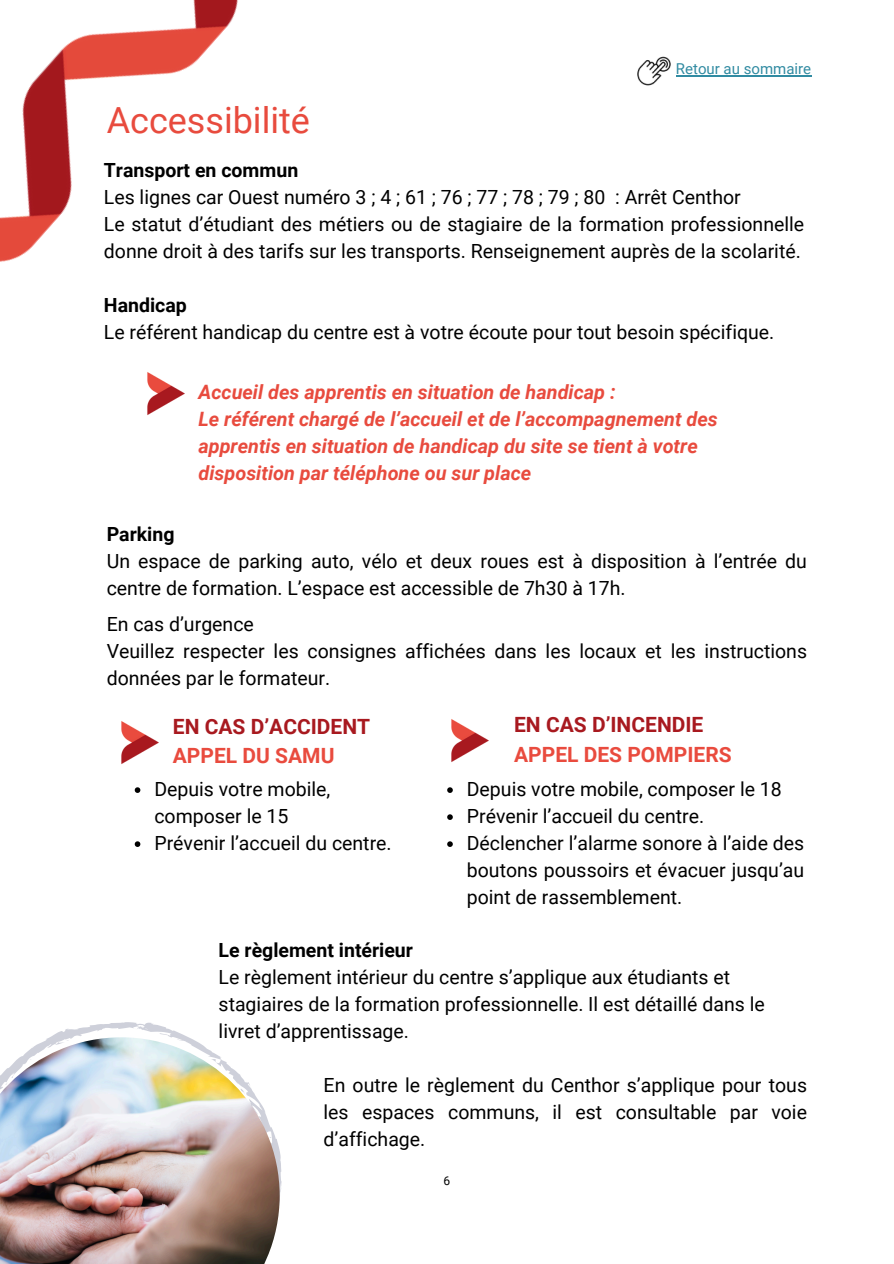
<style>
.page{position:relative;width:894px;height:1264px;background:#fff}
.page>*{position:absolute;margin:0;border:0;box-sizing:border-box;transform-origin:0 0}
.t1{font:36px "Roboto";color:#e84b3e}
.t2{font:700 21px/29.2px "Roboto";color:#e94b3e}
.t3{font:700 21px/29.2px "Roboto";color:#a8191f}
.t4{font:italic 700 19.8px/27px "Roboto";color:#e84b3e}
.t5{font:19.5px/27px "Roboto";color:#000}
.t6{font:15px "Roboto";color:#318ba2}
.t7{font:12px "Roboto";color:#000}
.s1{font-weight:700}
.s2{color:#e94b3e}
.s3{color:#a8191f}
</style>
<div class="page">
<img style="left:0;top:0;width:238px;height:262px">
<img style="left:121px;top:721px;width:38px;height:43px">
<img style="left:451px;top:719px;width:38px;height:43px">
<svg style="left:51px;top:1022px;width:231px;height:187px"></svg>
<svg style="left:134px;top:1026px;width:8px;height:3px"></svg>
<svg style="left:243px;top:1263px;width:22px;height:1px"></svg>
<svg style="left:279px;top:1180px;width:3px;height:23px"></svg>
<img style="left:0;top:1037px;width:279px;height:226px">
<svg style="left:135px;top:787px;width:5px;height:6px"></svg>
<svg style="left:135px;top:841px;width:5px;height:6px"></svg>
<svg style="left:447px;top:787px;width:5px;height:6px"></svg>
<svg style="left:447px;top:814px;width:5px;height:6px"></svg>
<svg style="left:447px;top:841px;width:5px;height:6px"></svg>
<img style="left:147px;top:372px;width:38px;height:43px">
<img style="left:637px;top:56px;width:34px;height:30px">
<hr style="left:675px;top:75px;width:136px;height:1px;background:#318ba2">
<h4 class="t1" style="left:107px;top:100px;width:205px">Accessibilité</h4>
<h4 class="t6" style="left:675px;top:60px;width:137px">Retour au sommaire</h4>
<h2 class="t5" style="left:104px;top:157px;width:701px"><span class="s1">Transport en commun<br></span>Les lignes car Ouest numéro 3 ; 4 ; 61 ; 76 ; 77 ; 78 ; 79 ; 80 : Arrêt Centhor<br>Le statut d’étudiant des métiers ou de stagiaire de la formation professionnelle donne droit à des tarifs sur les transports. Renseignement auprès de la scolarité.</h2>
<p class="t5" style="left:104px;top:292px;width:671px"><span class="s1">Handicap<br></span>Le référent handicap du centre est à votre écoute pour tout besoin spécifique.</p>
<p class="t4" style="left:198px;top:379px;width:521px">Accueil des apprentis en situation de handicap :<br>Le référent chargé de l’accueil et de l’accompagnement des apprentis en situation de handicap du site se tient à votre disposition par téléphone ou sur place</p>
<h3 class="t5" style="left:107px;top:520px;width:701px"><span class="s1">Parking<br></span>Un espace de parking auto, vélo et deux roues est à disposition à l’entrée du centre de formation. L’espace est accessible de 7h30 à 17h.</h3>
<h4 class="t5" style="left:107px;top:611px;width:701px">En cas d’urgence<br>Veuillez respecter les consignes affichées dans les locaux et les instructions données par le formateur.</h4>
<h1 class="t3" style="left:173px;top:711px;width:199px">EN CAS D’ACCIDENT<br><span class="s2">APPEL DU SAMU</span></h1>
<p class="t2" style="left:514px;top:710px;width:219px"><span class="s3">EN CAS D’INCENDIE<br></span>APPEL DES POMPIERS</p>
<h4 class="t5" style="left:154px;top:776px;width:177px">Depuis votre mobile, composer le 15</h4>
<p class="t5" style="left:154px;top:830px;width:239px">Prévenir l’accueil du centre.</p>
<h2 class="t5" style="left:466px;top:776px;width:316px">Depuis votre mobile, composer le 18</h2>
<p class="t5" style="left:466px;top:803px;width:239px">Prévenir l’accueil du centre.</p>
<p class="t5" style="left:466px;top:830px;width:339px;text-align:justify">Déclencher l’alarme sonore à l’aide des boutons poussoirs et évacuer jusqu’au point de rassemblement.</p>
<p class="t5" style="left:218px;top:937px;width:547px"><span class="s1">Le règlement intérieur<br></span>Le règlement intérieur du centre s’applique aux étudiants et stagiaires de la formation professionnelle. Il est détaillé dans le livret d’apprentissage.</p>
<p class="t5" style="left:323px;top:1071px;width:485px;text-align:justify">En outre le règlement du Centhor s’applique pour tous les espaces communs, il est consultable par voie d’affichage.</p>
<h4 class="t7" style="left:443px;top:1173px;width:8px">6</h4>
</div>
